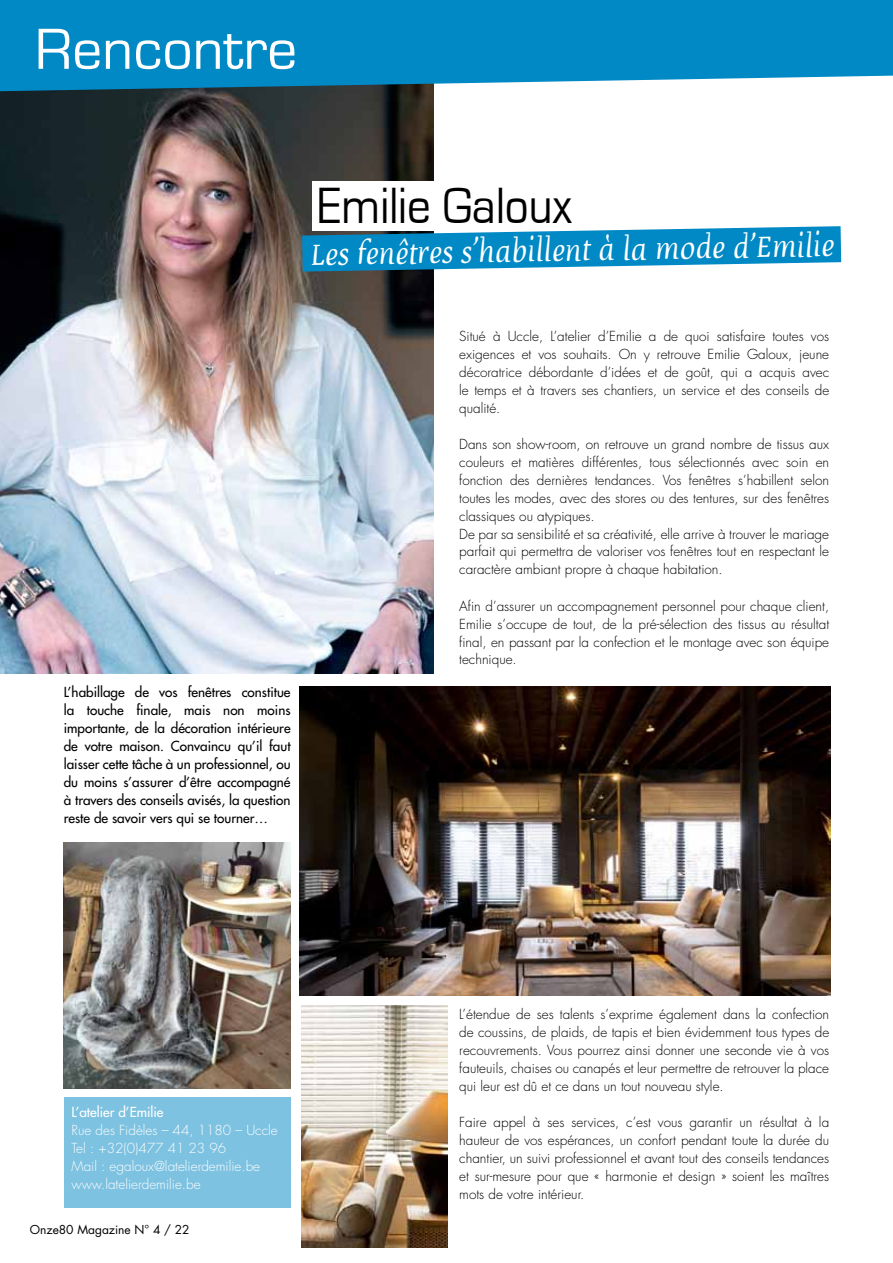
<style>
.page{position:relative;width:893px;height:1263px;background:#fff}
.page>*{position:absolute;margin:0;border:0;box-sizing:border-box;transform-origin:0 0}
.t1{font:60px "Eurostile";color:#fff}
.t2{font:52.5px "Eurostile";color:#000;scale:.9 1}
.t3{font:26.7px "Devroye";color:#fff}
.t4{font:300 13.5px/18px "Futura";color:#000;text-align:justify}
.t5{font:13.5px/18px "Futura";color:#000;text-align:justify}
.t6{font:300 13.5px/18px "Futura";color:#fff}
.t7{font:13.5px "Futura";color:#fff}
.t8{font:12px "Futura";color:#000}
</style>
<div class="page">
<img style="left:0;top:91px;width:434px;height:583px">
<svg style="left:0;top:0;width:893px;height:91px;background:#118ec5"></svg>
<svg style="left:266px;top:208px;width:576px;height:82px"></svg>
<div style="left:313px;top:181px;width:145px;height:50px;background:#fff"></div>
<div style="left:64px;top:1097px;width:227px;height:110px;background:#7dc2e1"></div>
<img style="left:64px;top:842px;width:227px;height:247px">
<img style="left:301px;top:1006px;width:147px;height:241px">
<img style="left:299px;top:687px;width:531px;height:309px">
<h1 class="t1" style="left:35px;top:17px;width:264px">Rencontre</h1>
<h2 class="t2" style="left:318px;top:178px;width:284px">Emilie Galoux</h2>
<h3 class="t3" style="left:309px;top:235px;width:526px;rotate:-1deg">Les fenêtres s’habillent à la mode d’Emilie</h3>
<p class="t5" style="left:64px;top:683px;width:228px">L’habillage de vos fenêtres constitue la touche finale, mais non moins importante, de la décoration intérieure de votre maison. Convaincu qu’il faut laisser cette tâche à un professionnel, ou du moins s’assurer d’être accompagné à travers des conseils avisés, la question reste de savoir vers qui se tourner…</p>
<p class="t4" style="left:459px;top:327px;width:371px">Situé à Uccle, L’atelier d’Emilie a de quoi satisfaire toutes vos exigences et vos souhaits. On y retrouve Emilie Galoux, jeune décoratrice débordante d’idées et de goût, qui a acquis avec le temps et à travers ses chantiers, un service et des conseils de qualité.</p>
<p class="t4" style="left:459px;top:435px;width:371px;text-align:left">Dans son show-room, on retrouve un grand nombre de tissus aux couleurs et matières différentes, tous sélectionnés avec soin en fonction des dernières tendances. Vos fenêtres s’habillent selon toutes les modes, avec des stores ou des tentures, sur des fenêtres classiques ou atypiques.<br>De par sa sensibilité et sa créativité, elle arrive à trouver le mariage parfait qui permettra de valoriser vos fenêtres tout en respectant le caractère ambiant propre à chaque habitation.</p>
<p class="t4" style="left:459px;top:597px;width:371px">Afin d’assurer un accompagnement personnel pour chaque client, Emilie s’occupe de tout, de la pré-sélection des tissus au résultat final, en passant par la confection et le montage avec son équipe technique.</p>
<p class="t7" style="left:72px;top:1103px;width:93px">L’atelier d’Emilie</p>
<p class="t6" style="left:72px;top:1121px;width:208px">Rue des Fidèles – 44, 1180 – Uccle<br>Tel : +32(0)477 41 23 96<br>Mail : egaloux@latelierdemilie.be www.latelierdemilie.be</p>
<p class="t8" style="left:30px;top:1222px;width:161px">Onze80 Magazine N° 4 / 22</p>
<p class="t4" style="left:459px;top:1006px;width:371px">L’étendue de ses talents s’exprime également dans la confection de coussins, de plaids, de tapis et bien évidemment tous types de recouvrements. Vous pourrez ainsi donner une seconde vie à vos fauteuils, chaises ou canapés et leur permettre de retrouver la place qui leur est dû et ce dans un tout nouveau style.</p>
<p class="t4" style="left:459px;top:1114px;width:371px">Faire appel à ses services, c’est vous garantir un résultat à la hauteur de vos espérances, un confort pendant toute la durée du chantier, un suivi professionnel et avant tout des conseils tendances et sur-mesure pour que « harmonie et design » soient les maîtres mots de votre intérieur.</p>
</div>
